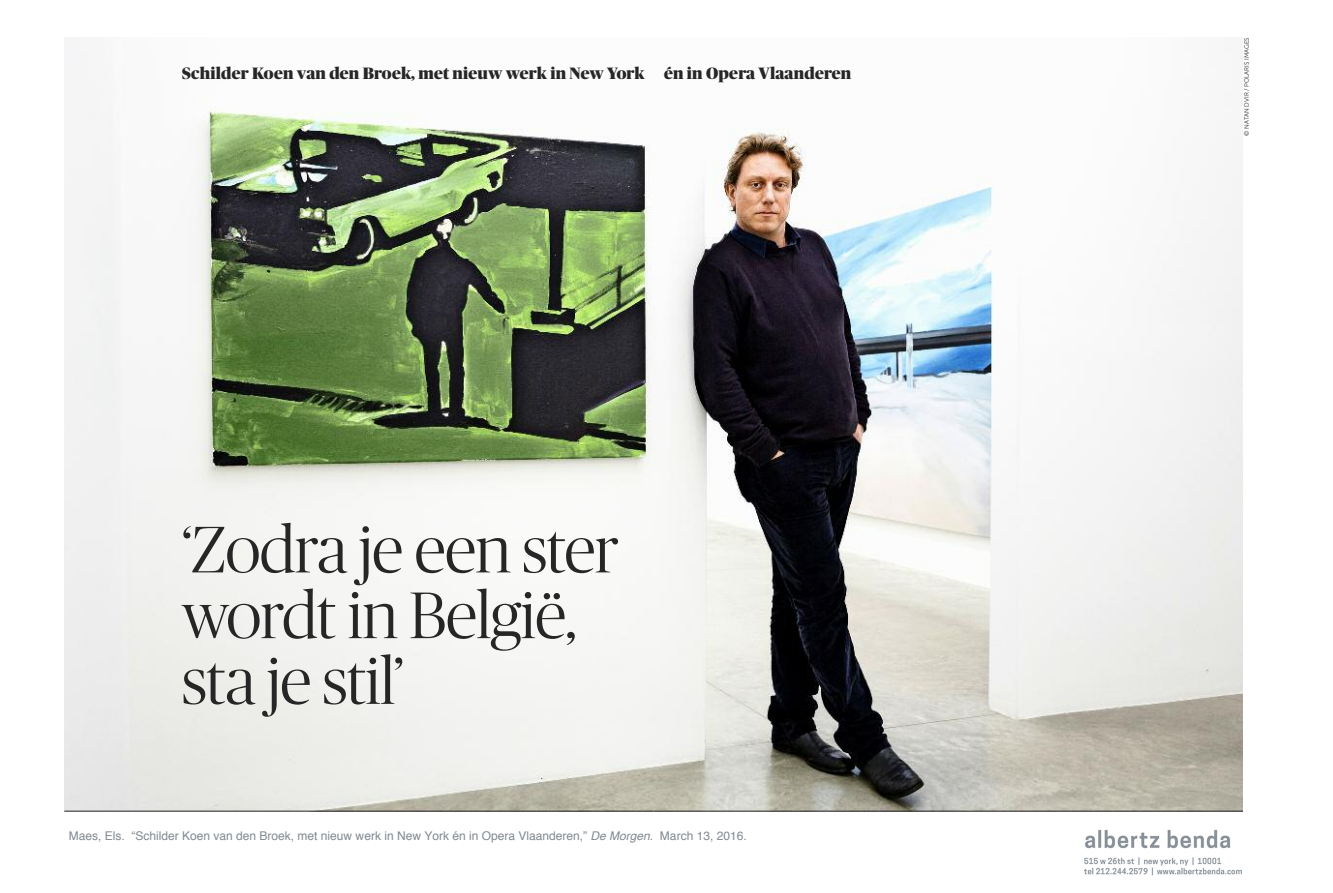
<style>
.page{position:relative;width:1333px;height:893px;background:#fff}
.page>*{position:absolute;margin:0;border:0;box-sizing:border-box;transform-origin:0 0}
.t1{font:300 65.7px/65.7px "Publico Banner";letter-spacing:-.01em;color:#272627}
.t2{font:900 16.4px "Publico Banner";letter-spacing:.01em;color:#272627}
.t3{font:12px "Helvetica";color:#808991}
.t4{font:6.3px "Museo Sans 300";color:#272627}
.s1{font-style:italic}
</style>
<div class="page">
<img style="left:64px;top:102px;width:1178px;height:709px">
<hr style="left:654px;top:811px;width:588px;height:1px;background:#272627">
<hr style="left:64px;top:811px;width:589px;height:1px;background:#272627">
<img style="left:1084px;top:829px;width:157px;height:46px">
<h2 class="t2" style="left:182px;top:64px;width:670px">Schilder Koen van den Broek, met nieuw werk in New York én in Opera Vlaanderen</h2>
<h1 class="t1" style="left:182px;top:521px;width:438px">‘Zodra je een ster wordt in België, sta je stil’</h1>
<p class="t3" style="left:69px;top:826px;width:679px">Maes, Els. “Schilder Koen van den Broek, met nieuw werk in New York én in Opera Vlaanderen,” <span class="s1">De Morgen</span>. March 13, 2016.</p>
<p class="t4" style="left:1242px;top:136px;width:100px;rotate:-90deg">© NataN Dvir / polaris images</p>
</div>
